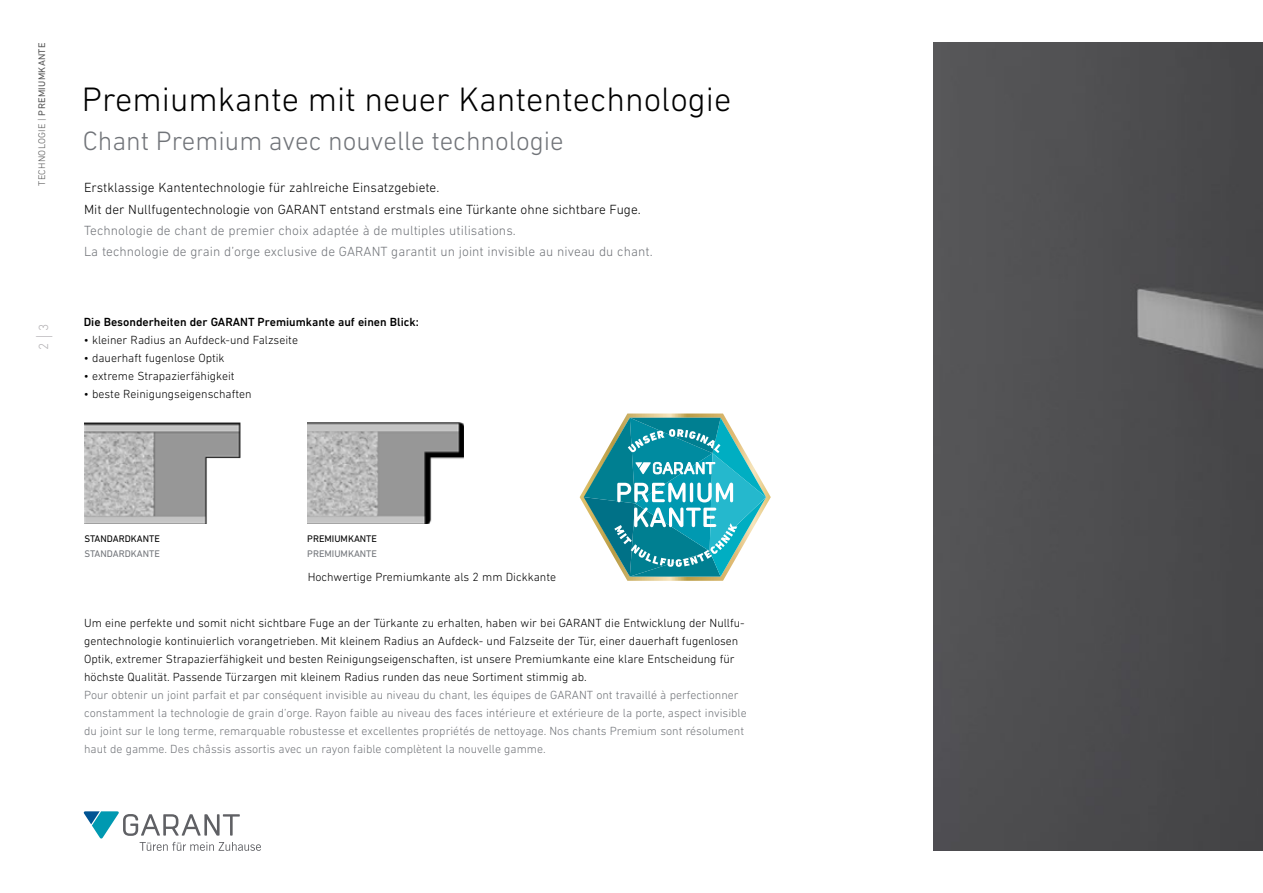
<style>
.page{position:relative;width:1263px;height:893px;background:#fff}
.page>*{position:absolute;margin:0;border:0;box-sizing:border-box;transform-origin:0 0}
.t1{font:300 34.5px "DIN Next LT Pro";color:#000}
.t2{font:300 27px "DIN Next LT Pro";color:#717479}
.t3{font:300 13.5px/21.3px "DIN Next LT Pro";letter-spacing:.005em;color:#717479}
.t4{font:300 13.5px/21.6px "DIN Next LT Pro";color:#000}
.t5{font:300 13.5px "DIN Next LT Pro";color:#b4b2b5}
.t6{font:300 12px/18px "DIN Next LT Pro";color:#000}
.t7{font:300 12px/18px "DIN Next LT Pro";color:#717479}
.t8{font:500 12px "DIN Next LT Pro";color:#000}
.t9{font:9.75px "DIN Next LT Pro";color:#000}
.t10{font:9.75px "DIN Next LT Pro";color:#717479}
.t11{font:300 9.75px "DIN Next LT Pro";letter-spacing:.03em;color:#565656}
.s1{font-weight:400}
.s2{font-size:24px}
</style>
<div class="page">
<img style="left:933px;top:43px;width:330px;height:807px">
<img style="left:308px;top:422px;width:155px;height:102px">
<img style="left:84px;top:422px;width:156px;height:102px">
<svg style="left:83px;top:811px;width:178px;height:40px"></svg>
<svg style="left:580px;top:413px;width:191px;height:168px"></svg>
<p class="t11" style="left:36px;top:186px;width:145px;rotate:-90deg">TECHNOLOGIE | <span class="s1">PREMIUMKANTE</span></p>
<p class="t5" style="left:36px;top:350px;width:28px;rotate:-90deg">2<span class="s2">I</span> 3</p>
<h1 class="t1" style="left:82px;top:79px;width:651px">Premiumkante mit neuer Kantentechnologie</h1>
<h2 class="t2" style="left:83px;top:125px;width:482px">Chant Premium avec nouvelle technologie</h2>
<p class="t4" style="left:84px;top:176px;width:558px">Erstklassige Kantentechnologie für zahlreiche Einsatzgebiete.<br>Mit der Nullfugentechnologie von GARANT entstand erstmals eine Türkante ohne sichtbare Fuge.</p>
<p class="t3" style="left:84px;top:219px;width:570px">Technologie de chant de premier choix adaptée à de multiples utilisations.<br>La technologie de grain d’orge exclusive de GARANT garantit un joint invisible au niveau du chant.</p>
<p class="t8" style="left:84px;top:315px;width:337px">Die Besonderheiten der GARANT Premiumkante auf einen Blick:</p>
<p class="t6" style="left:84px;top:330px;width:216px">• kleiner Radius an Aufdeck-und Falzseite</p>
<p class="t6" style="left:84px;top:348px;width:142px">• dauerhaft fugenlose Optik</p>
<p class="t6" style="left:84px;top:366px;width:152px">• extreme Strapazierfähigkeit</p>
<p class="t6" style="left:84px;top:384px;width:169px">• beste Reinigungseigenschaften</p>
<p class="t9" style="left:84px;top:533px;width:77px">STANDARDKANTE</p>
<p class="t10" style="left:84px;top:548px;width:77px">STANDARDKANTE</p>
<p class="t9" style="left:307px;top:533px;width:71px">PREMIUMKANTE</p>
<p class="t10" style="left:307px;top:548px;width:71px">PREMIUMKANTE</p>
<p class="t6" style="left:308px;top:568px;width:250px">Hochwertige Premiumkante als 2 mm Dickkante</p>
<p class="t6" style="left:84px;top:614px;width:662px">Um eine perfekte und somit nicht sichtbare Fuge an der Türkante zu erhalten, haben wir bei GARANT die Entwicklung der Nullfu&shy;gentechnologie kontinuierlich vorangetrieben. Mit kleinem Radius an Aufdeck- und Falzseite der Tür, einer dauerhaft fugenlosen Optik, extremer Strapazierfähigkeit und besten Reinigungseigenschaften, ist unsere Premiumkante eine klare Entscheidung für höchste Qualität. Passende Türzargen mit kleinem Radius runden das neue Sortiment stimmig ab.</p>
<p class="t7" style="left:84px;top:686px;width:664px">Pour obtenir un joint parfait et par conséquent invisible au niveau du chant, les équipes de GARANT ont travaillé à perfectionner constamment la technologie de grain d’orge. Rayon faible au niveau des faces intérieure et extérieure de la porte, aspect invisible du joint sur le long terme, remarquable robustesse et excellentes propriétés de nettoyage. Nos chants Premium sont résolument haut de gamme. Des châssis assortis avec un rayon faible complètent la nouvelle gamme.</p>
</div>
